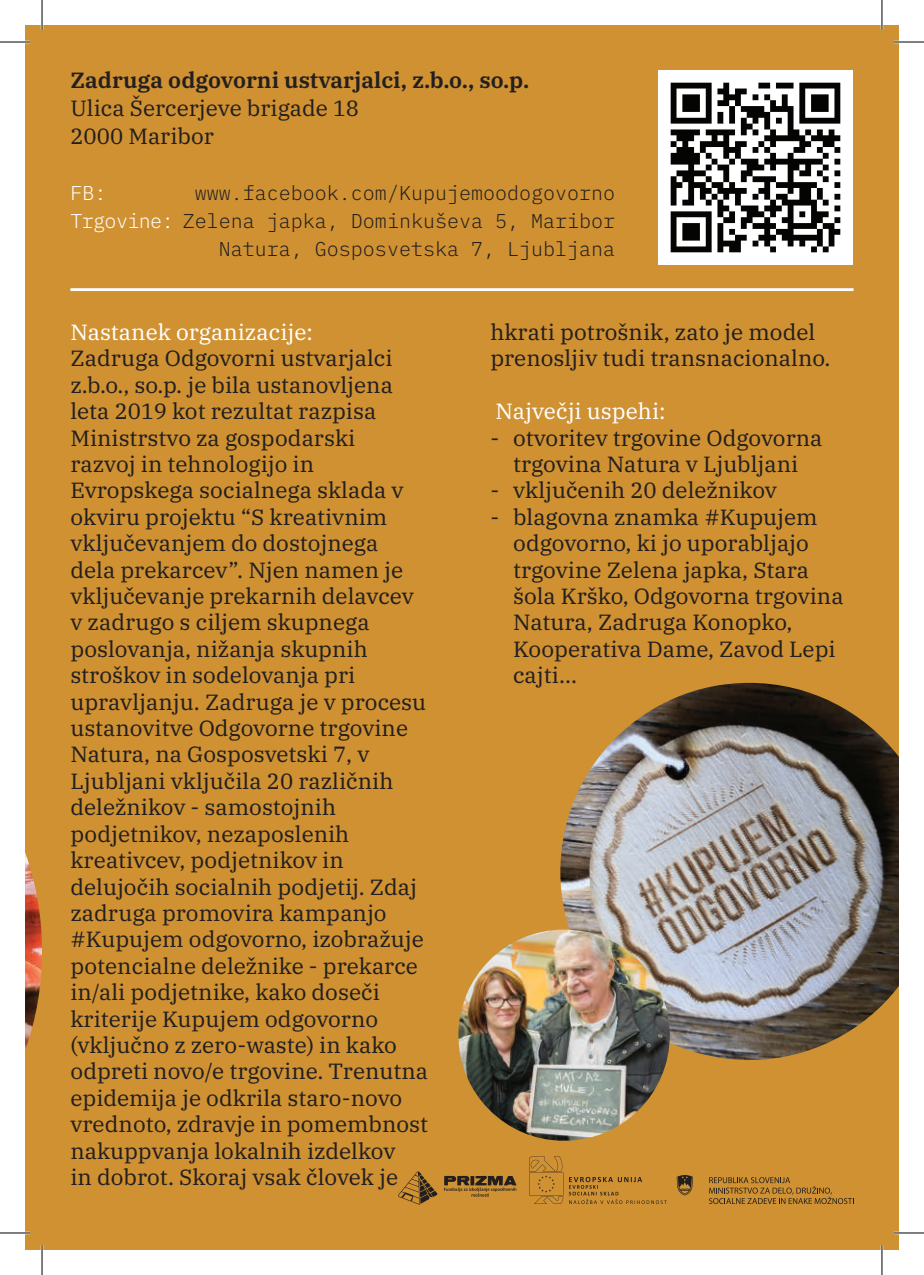
<style>
.page{position:relative;width:924px;height:1275px;background:#fff}
.page>*{position:absolute;margin:0;border:0;box-sizing:border-box;transform-origin:0 0}
.t1{font:22px/26.4px "IBM Plex Serif";color:#231f20}
.t2{font:600 22px "IBM Plex Serif";color:#231f20}
.t3{font:22px "IBM Plex Serif";color:#fff}
.t4{font:300 20px/28px "IBM Plex Mono";color:#231f20;text-align:right}
.t5{font:300 20px "IBM Plex Mono";color:#fff}
.s1{color:#fff}
</style>
<div class="page">
<div style="left:25px;top:25px;width:873px;height:1225px;background:#cf9131"></div>
<hr style="left:70px;top:288px;width:783px;height:3px;background:#fff">
<img style="left:658px;top:70px;width:194px;height:194px">
<img style="left:25px;top:852px;width:17px;height:198px">
<img style="left:560px;top:683px;width:338px;height:377px">
<img style="left:458px;top:929px;width:211px;height:211px;border-radius:106px">
<svg style="left:529px;top:1156px;width:137px;height:48px"></svg>
<svg style="left:676px;top:1175px;width:16px;height:20px"></svg>
<svg style="left:709px;top:1177px;width:144px;height:27px"></svg>
<svg style="left:398px;top:1171px;width:39px;height:33px"></svg>
<svg style="left:444px;top:1176px;width:72px;height:20px"></svg>
<hr style="left:0;top:41px;width:30px;height:2px;background:#fff">
<hr style="left:893px;top:41px;width:30px;height:2px;background:#fff">
<hr style="left:0;top:1231px;width:30px;height:3px;background:#fff">
<hr style="left:893px;top:1231px;width:30px;height:3px;background:#fff">
<hr style="left:41px;top:0;width:2px;height:30px;background:#fff">
<hr style="left:41px;top:1245px;width:2px;height:30px;background:#fff">
<hr style="left:880px;top:0;width:2px;height:30px;background:#fff">
<hr style="left:880px;top:1245px;width:2px;height:30px;background:#fff">
<hr style="left:0;top:42px;width:30px;height:1px;background:#000">
<hr style="left:893px;top:42px;width:30px;height:1px;background:#000">
<hr style="left:0;top:1232px;width:30px;height:1px;background:#000">
<hr style="left:893px;top:1232px;width:30px;height:1px;background:#000">
<hr style="left:42px;top:0;width:1px;height:30px;background:#000">
<hr style="left:42px;top:1245px;width:1px;height:30px;background:#000">
<hr style="left:881px;top:0;width:1px;height:30px;background:#000">
<hr style="left:881px;top:1245px;width:1px;height:30px;background:#000">
<p class="t2" style="left:70px;top:62px;width:460px">Zadruga odgovorni ustvarjalci, z.b.o., so.p.</p>
<p class="t1" style="left:70px;top:92px;width:290px;line-height:28px">Ulica Šercerjeve brigade 18<br>2000 Maribor</p>
<p class="t4" style="left:70px;top:177px;width:546px">www.facebook.com/Kupujemoodogovorno<br><span class="s1">Trgovine:</span> Zelena japka, Dominkuševa 5, Maribor<br>Natura, Gosposvetska 7, Ljubljana</p>
<p class="t5" style="left:70px;top:177px;width:37px">FB:</p>
<p class="t3" style="left:70px;top:315px;width:244px">Nastanek organizacije:</p>
<p class="t1" style="left:70px;top:343px;width:359px">Zadruga Odgovorni ustvarjalci z.b.o., so.p. je bila ustanovljena leta 2019 kot rezultat razpisa<br>Ministrstvo za gospodarski<br>razvoj in tehnologijo in<br>Evropskega socialnega sklada v okviru projektu “S kreativnim vključevanjem do dostojnega dela prekarcev”. Njen namen je vključevanje prekarnih delavcev v zadrugo s ciljem skupnega poslovanja, nižanja skupnih stroškov in sodelovanja pri upravljanju. Zadruga je v procesu ustanovitve Odgovorne trgovine<br>Natura, na Gosposvetski 7, v<br>Ljubljani vključila 20 različnih deležnikov - samostojnih podjetnikov, nezaposlenih kreativcev, podjetnikov in delujočih socialnih podjetij. Zdaj zadruga promovira kampanjo #Kupujem odgovorno, izobražuje potencialne deležnike - prekarce in/ali podjetnike, kako doseči kriterije Kupujem odgovorno (vključno z zero-waste) in kako odpreti novo/e trgovine. Trenutna epidemija je odkrila staro-novo vrednoto, zdravje in pomembnost nakuppvanja lokalnih izdelkov<br>in dobrot. Skoraj vsak človek je</p>
<p class="t1" style="left:490px;top:317px;width:341px">hkrati potrošnik, zato je model prenosljiv tudi transnacionalno.</p>
<p class="t3" style="left:495px;top:394px;width:171px">Največji uspehi:</p>
<p class="t1" style="left:490px;top:423px;width:333px;text-align:center">- otvoritev trgovine Odgovorna trgovina Natura v Ljubljani</p>
<p class="t1" style="left:490px;top:475px;width:288px">- vključenih 20 deležnikov</p>
<p class="t1" style="left:513px;top:502px;width:332px;text-indent:-23px">- blagovna znamka #Kupujem odgovorno, ki jo uporabljajo trgovine Zelena japka, Stara šola Krško, Odgovorna trgovina<br>Natura, Zadruga Konopko,<br>Kooperativa Dame, Zavod Lepi cajti…</p>
</div>
